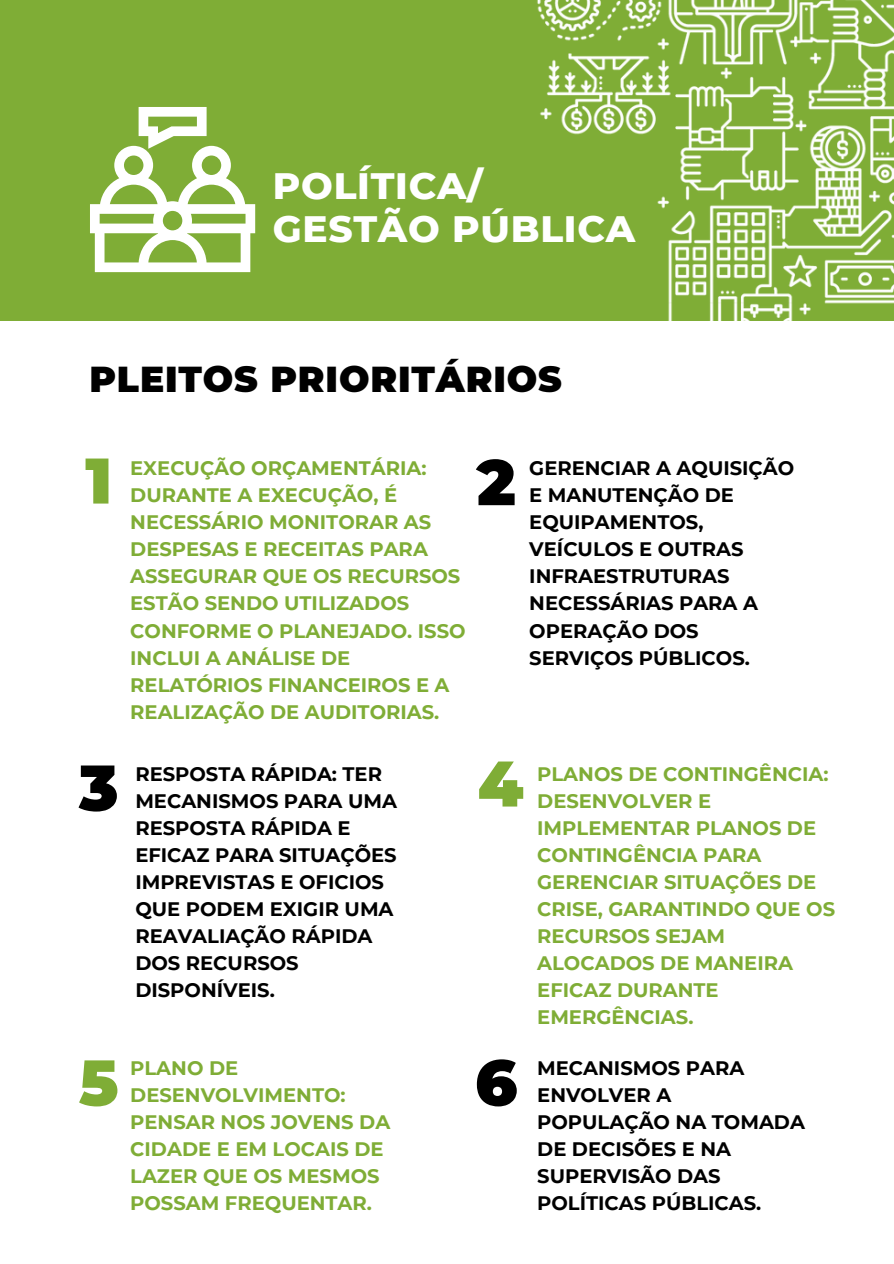
<style>
.page{position:relative;width:894px;height:1264px;background:#fff}
.page>*{position:absolute;margin:0;border:0;box-sizing:border-box;transform-origin:0 0}
.t1{font:900 64.35px "Montserrat";color:#7fad36}
.t2{font:900 64.35px "Montserrat";color:#000}
.t3{font:800 37.5px/42.8px "Montserrat";letter-spacing:.02em;color:#fff}
.t4{font:900 36px "Montserrat";letter-spacing:.025em;color:#000}
.t5{font:700 19.5px/27px "Montserrat";color:#7fad36}
.t6{font:700 19.5px/27px "Montserrat";color:#000}
</style>
<div class="page">
<div style="left:0;top:0;width:893px;height:1263px;background:#7fad36"></div>
<svg style="left:90px;top:107px;width:165px;height:165px"></svg>
<img style="left:536px;top:0;width:357px;height:322px">
<div style="left:0;top:322px;width:893px;height:941px;background:#fff"></div>
<p class="t3" style="left:273px;top:164px;width:364px">POLÍTICA/<br>GESTÃO PÚBLICA</p>
<h1 class="t4" style="left:89px;top:357px;width:474px">PLEITOS PRIORITÁRIOS</h1>
<p class="t5" style="left:130px;top:455px;width:337px">EXECUÇÃO ORÇAMENTÁRIA:<br>DURANTE A EXECUÇÃO, É<br>NECESSÁRIO MONITORAR AS<br>DESPESAS E RECEITAS PARA<br>ASSEGURAR QUE OS RECURSOS<br>ESTÃO SENDO UTILIZADOS<br>CONFORME O PLANEJADO. ISSO<br>INCLUI A ANÁLISE DE<br>RELATÓRIOS FINANCEIROS E A<br>REALIZAÇÃO DE AUDITORIAS.</p>
<h1 class="t1" style="left:85px;top:441px;width:28px">1</h1>
<p class="t2" style="left:476px;top:443px;width:41px">2</p>
<p class="t6" style="left:529px;top:455px;width:266px">GERENCIAR A AQUISIÇÃO<br>E MANUTENÇÃO DE<br>EQUIPAMENTOS,<br>VEÍCULOS E OUTRAS<br>INFRAESTRUTURAS<br>NECESSÁRIAS PARA A<br>OPERAÇÃO DOS<br>SERVIÇOS PÚBLICOS.</p>
<p class="t2" style="left:79px;top:748px;width:41px">3</p>
<p class="t1" style="left:477px;top:744px;width:47px">4</p>
<p class="t6" style="left:135px;top:760px;width:263px">RESPOSTA RÁPIDA: TER<br>MECANISMOS PARA UMA<br>RESPOSTA RÁPIDA E<br>EFICAZ PARA SITUAÇÕES<br>IMPREVISTAS E OFICIOS<br>QUE PODEM EXIGIR UMA<br>REAVALIAÇÃO RÁPIDA<br>DOS RECURSOS<br>DISPONÍVEIS.</p>
<p class="t1" style="left:79px;top:1043px;width:41px">5</p>
<p class="t2" style="left:475px;top:1043px;width:44px">6</p>
<p class="t5" style="left:130px;top:1054px;width:261px">PLANO DE<br>DESENVOLVIMENTO:<br>PENSAR NOS JOVENS DA<br>CIDADE E EM LOCAIS DE<br>LAZER QUE OS MESMOS<br>POSSAM FREQUENTAR.</p>
<p class="t5" style="left:537px;top:760px;width:299px">PLANOS DE CONTINGÊNCIA:<br>DESENVOLVER E<br>IMPLEMENTAR PLANOS DE<br>CONTINGÊNCIA PARA<br>GERENCIAR SITUAÇÕES DE<br>CRISE, GARANTINDO QUE OS<br>RECURSOS SEJAM<br>ALOCADOS DE MANEIRA<br>EFICAZ DURANTE<br>EMERGÊNCIAS.</p>
<p class="t6" style="left:537px;top:1054px;width:269px">MECANISMOS PARA<br>ENVOLVER A<br>POPULAÇÃO NA TOMADA<br>DE DECISÕES E NA<br>SUPERVISÃO DAS<br>POLÍTICAS PÚBLICAS.</p>
</div>
